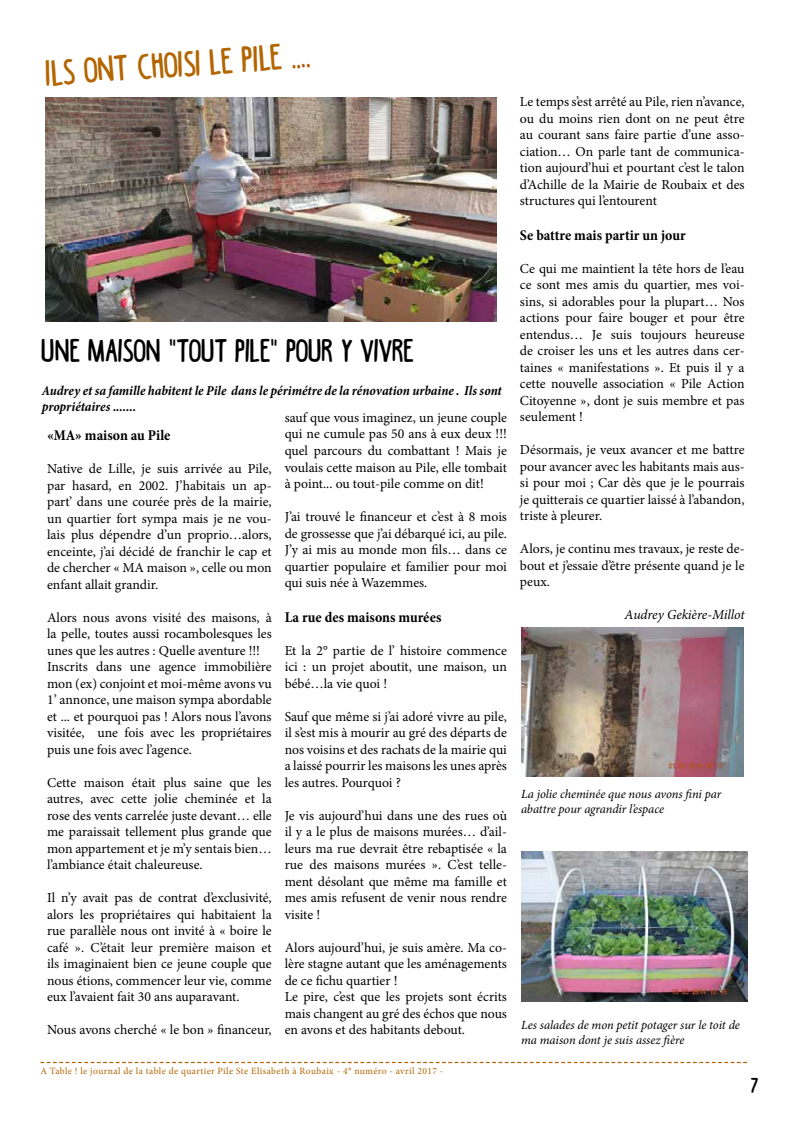
<style>
.page{position:relative;width:794px;height:1127px;background:#fff}
.page>*{position:absolute;margin:0;border:0;box-sizing:border-box;transform-origin:0 0}
.t1{font:700 36.25px "Black Coffee";color:#b36500}
.t2{font:700 32.5px "Black Coffee";color:#000}
.t3{font:700 21.25px "Black Coffee";color:#000}
.t4{font:700 condensed 15px "Minion Pro";color:#000}
.t5{font:13.75px/16.5px "Minion Pro";letter-spacing:-.005em;color:#000;text-align:justify}
.t6{font:italic 700 condensed 13.75px/16.5px "Minion Pro";color:#000}
.t7{font:italic 13.75px "Minion Pro";letter-spacing:-.01em;color:#000}
.t8{font:italic 12.5px/15px "Minion Pro";letter-spacing:-.01em;color:#000}
.t9{font:9.62px "Minion Pro";letter-spacing:.04em;color:#b36500}
.s1{color:#b35400}
</style>
<div class="page">
<svg style="left:40px;top:1062px;width:707px;height:1px"></svg>
<img style="left:45px;top:97px;width:452px;height:225px">
<img style="left:521px;top:628px;width:222px;height:148px">
<img style="left:521px;top:851px;width:226px;height:150px">
<h1 class="t1" style="left:45px;top:52px;width:267px;rotate:-4deg">ILS ONT CHOISI LE PILE <span class="s1">....</span></h1>
<h2 class="t2" style="left:42px;top:331px;width:374px">UNE MAISON "TOUT PILE" POUR Y VIVRE</h2>
<p class="t6" style="left:42px;top:382px;width:461px">Audrey et sa famille habitent le Pile dans le périmétre de la rénovation urbaine . Ils sont propriétaires .......</p>
<p class="t5" style="left:285px;top:409px;width:224px">sauf que vous imaginez, un jeune couple qui ne cumule pas 50 ans à eux deux !!! quel parcours du combattant ! Mais je voulais cette maison au Pile, elle tombait à point... ou tout-pile comme on dit!</p>
<p class="t5" style="left:285px;top:508px;width:224px">J’ai trouvé le financeur et c’est à 8 mois de grossesse que j’ai débarqué ici, au pile.<br>J’y ai mis au monde mon fils… dans ce quartier populaire et familier pour moi qui suis née à Wazemmes.</p>
<p class="t4" style="left:285px;top:606px;width:158px">La rue des maisons murées</p>
<p class="t5" style="left:285px;top:642px;width:224px">Et la 2° partie de l’ histoire commence ici : un projet aboutit, une maison, un bébé…la vie quoi !</p>
<p class="t5" style="left:285px;top:708px;width:224px">Sauf que même si j’ai adoré vivre au pile, il s’est mis à mourir au gré des départs de nos voisins et des rachats de la mairie qui a laissé pourrir les maisons les unes après les autres. Pourquoi ?</p>
<p class="t5" style="left:285px;top:807px;width:224px">Je vis aujourd’hui dans une des rues où il y a le plus de maisons murées… d’ail&shy;leurs ma rue devrait être rebaptisée « la rue des maisons murées ». C’est telle&shy;ment désolant que même ma famille et mes amis refusent de venir nous rendre visite !</p>
<p class="t5" style="left:285px;top:939px;width:224px;text-align:left">Alors aujourd’hui, je suis amère. Ma co&shy;lère stagne autant que les aménagements de ce fichu quartier !<br>Le pire, c’est que les projets sont écrits mais changent au gré des échos que nous en avons et des habitants debout.</p>
<p class="t9" style="left:40px;top:1064px;width:404px">A Table ! le journal de la table de quartier Pile Ste Elisabeth à Roubaix - 4° numéro - avril 2017 -</p>
<p class="t4" style="left:47px;top:425px;width:125px">«MA» maison au Pile</p>
<p class="t5" style="left:47px;top:460px;width:226px">Native de Lille, je suis arrivée au Pile, par hasard, en 2002. J’habitais un ap&shy;part’ dans une courée près de la mairie, un quartier fort sympa mais je ne vou&shy;lais plus dépendre d’un proprio…alors, enceinte, j’ai décidé de franchir le cap et de chercher « MA maison », celle ou mon enfant allait grandir.</p>
<p class="t5" style="left:47px;top:609px;width:226px;text-align:left">Alors nous avons visité des maisons, à la pelle, toutes aussi rocambolesques les unes que les autres : Quelle aventure !!!<br>Inscrits dans une agence immobilière mon (ex) conjoint et moi-même avons vu 1’ annonce, une maison sympa abordable et ... et pourquoi pas ! Alors nous l’avons visitée, une fois avec les propriétaires puis une fois avec l’agence.</p>
<p class="t5" style="left:47px;top:774px;width:226px">Cette maison était plus saine que les autres, avec cette jolie cheminée et la rose des vents carrelée juste devant… elle me paraissait tellement plus grande que mon appartement et je m’y sentais bien… l’ambiance était chaleureuse.</p>
<p class="t5" style="left:47px;top:889px;width:226px">Il n’y avait pas de contrat d’exclusivité, alors les propriétaires qui habitaient la rue parallèle nous ont invité à « boire le café ». C’était leur première maison et ils imaginaient bien ce jeune couple que nous étions, commencer leur vie, comme eux l’avaient fait 30 ans auparavant.</p>
<p class="t5" style="left:47px;top:1021px;width:226px">Nous avons cherché « le bon » financeur,</p>
<p class="t5" style="left:520px;top:94px;width:226px">Le temps s’est arrêté au Pile, rien n’avance, ou du moins rien dont on ne peut être au courant sans faire partie d’une asso&shy;ciation… On parle tant de communica&shy;tion aujourd’hui et pourtant c’est le talon d’Achille de la Mairie de Roubaix et des structures qui l’entourent</p>
<p class="t4" style="left:520px;top:225px;width:167px">Se battre mais partir un jour</p>
<p class="t5" style="left:520px;top:260px;width:226px">Ce qui me maintient la tête hors de l’eau ce sont mes amis du quartier, mes voi&shy;sins, si adorables pour la plupart… Nos actions pour faire bouger et pour être entendus… Je suis toujours heureuse de croiser les uns et les autres dans cer&shy;taines « manifestations ». Et puis il y a cette nouvelle association « Pile Action Citoyenne », dont je suis membre et pas seulement !</p>
<p class="t5" style="left:520px;top:442px;width:226px">Désormais, je veux avancer et me battre pour avancer avec les habitants mais aus&shy;si pour moi ; Car dès que je le pourrais je quitterais ce quartier laissé à l’abandon, triste à pleurer.</p>
<p class="t5" style="left:520px;top:541px;width:226px">Alors, je continu mes travaux, je reste de&shy;bout et j’essaie d’être présente quand je le peux.</p>
<p class="t7" style="left:624px;top:606px;width:121px">Audrey Gekière-Millot</p>
<p class="t8" style="left:521px;top:786px;width:202px">La jolie cheminée que nous avons fini par abattre pour agrandir l’espace</p>
<p class="t8" style="left:521px;top:1017px;width:220px">Les salades de mon petit potager sur le toit de ma maison dont je suis assez fière</p>
<h3 class="t3" style="left:751px;top:1072px;width:9px">7</h3>
</div>
